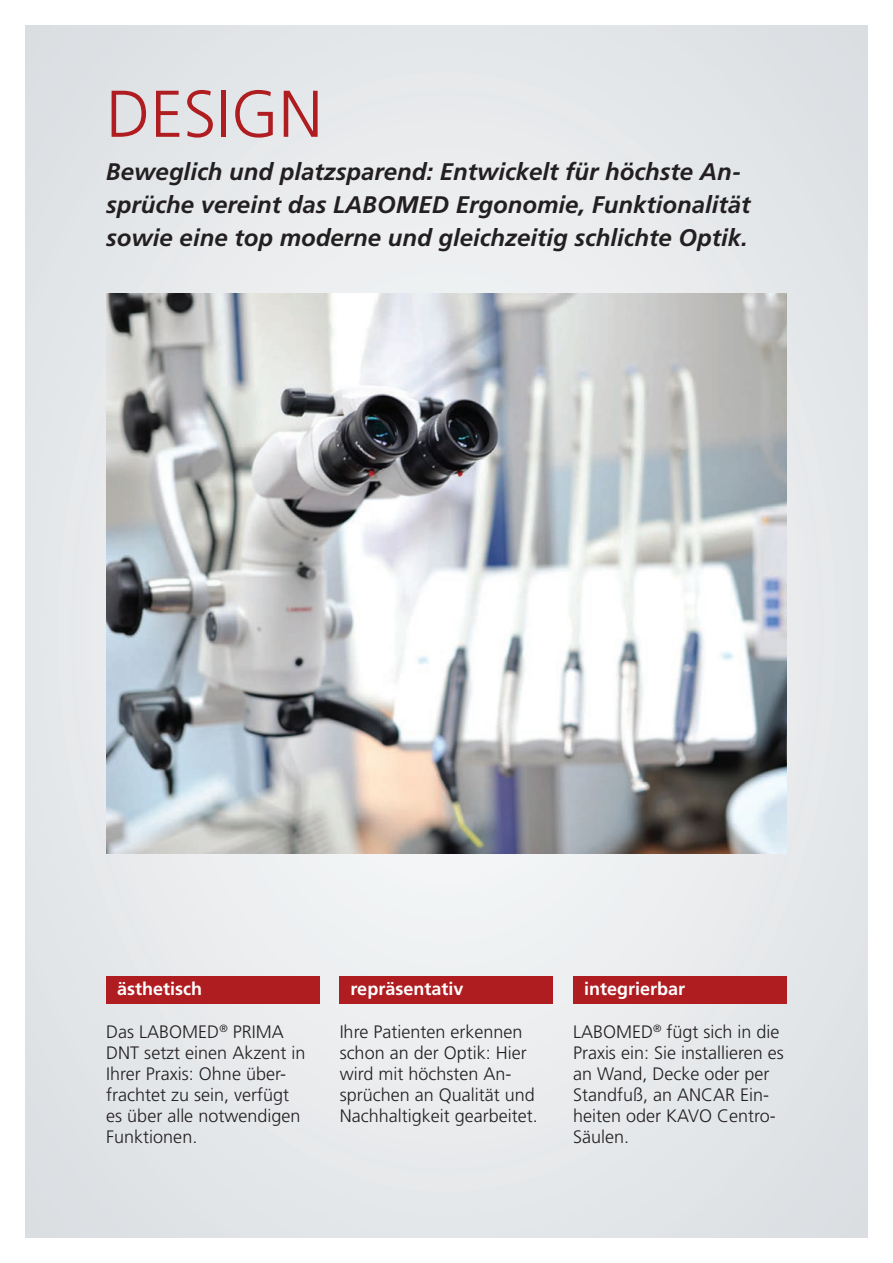
<style>
.page{position:relative;width:893px;height:1263px;background:#fff}
.page>*{position:absolute;margin:0;border:0;box-sizing:border-box;transform-origin:0 0}
.t1{font:300 66px "Frutiger";color:#af1d21}
.t2{font:italic 700 24px/33px "Frutiger";color:#231f20}
.t3{font:300 18px/21px "Frutiger";color:#231f20}
.t4{font:700 18px "Frutiger";color:#fff}
</style>
<div class="page">
<div style="left:26px;top:26px;width:841px;height:1211px;background:#e5e8ea"></div>
<img style="left:106px;top:293px;width:681px;height:561px">
<div style="left:106px;top:976px;width:214px;height:27px;background:#af1d21"></div>
<div style="left:340px;top:976px;width:213px;height:27px;background:#af1d21"></div>
<div style="left:573px;top:976px;width:214px;height:27px;background:#af1d21"></div>
<h1 class="t1" style="left:106px;top:77px;width:218px">DEsign</h1>
<h2 class="t2" style="left:106px;top:155px;width:646px">Beweglich und platzsparend: Entwickelt für höchste An&shy;sprüche vereint das LABOMED Ergonomie, Funktionalität sowie eine top moderne und gleichzeitig schlichte Optik.</h2>
<p class="t4" style="left:117px;top:978px;width:86px">ästhetisch</p>
<p class="t4" style="left:351px;top:978px;width:114px">repräsentativ</p>
<p class="t4" style="left:584px;top:978px;width:103px">integrierbar</p>
<p class="t3" style="left:573px;top:1021px;width:212px;text-indent:68px">D<sup>®</sup> fügt sich in die<br>Praxis ein: Sie installieren es an Wand, Decke oder per<br>Standfuß, an ANCAR Ein&shy;heiten oder KAVO Centro-<br>Säulen.</p>
<p class="t3" style="left:106px;top:1021px;width:201px;text-indent:101px">D<sup>®</sup> PRIMA<br>DNT setzt einen Akzent in<br>Ihrer Praxis: Ohne über&shy;frachtet zu sein, verfügt es über alle notwendigen<br>Funktionen.</p>
<p class="t3" style="left:340px;top:1021px;width:199px">Ihre Patienten erkennen schon an der Optik: H ier wird mit höchsten An&shy;sprüchen an Qualität und<br>Nachhaltigkeit gearbeitet.</p>
<p class="t3" style="left:573px;top:1021px;width:43px">LABOME</p>
<p class="t3" style="left:106px;top:1021px;width:77px">Das LABOME</p>
</div>
